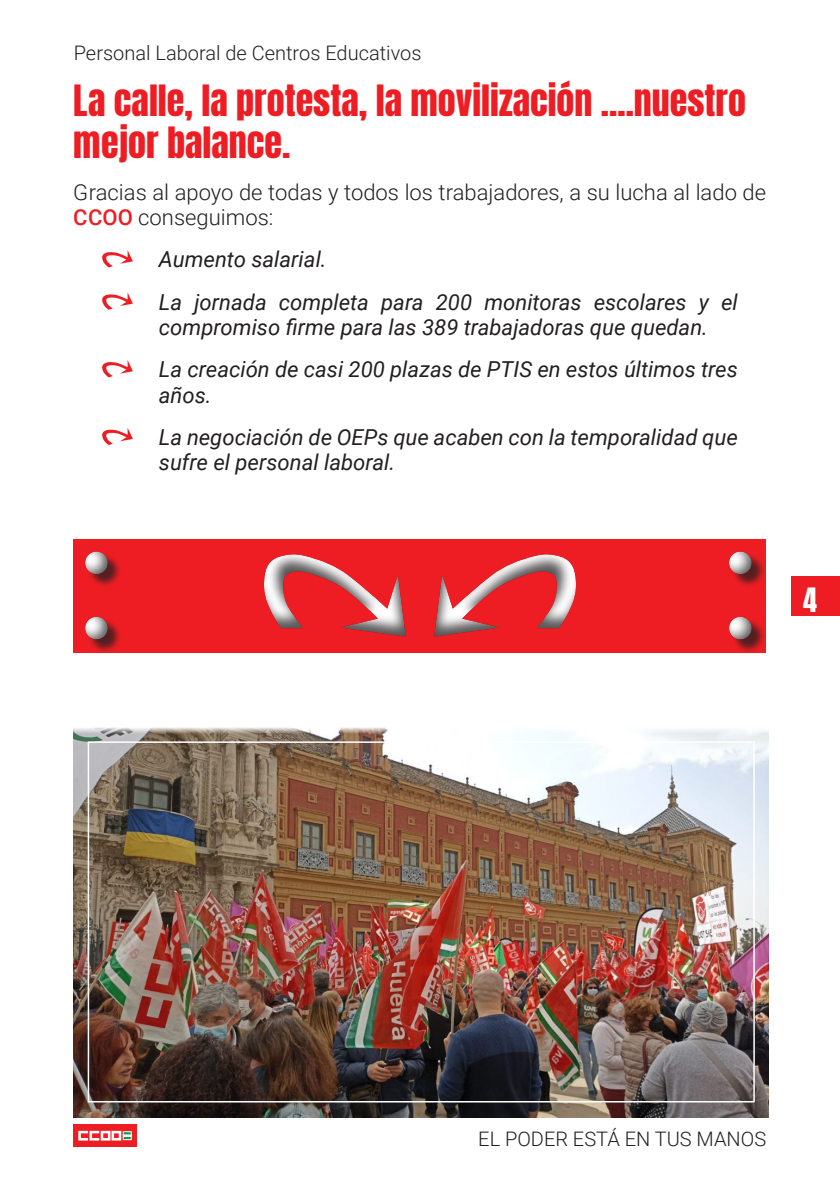
<style>
.page{position:relative;width:840px;height:1191px;background:#fff}
.page>*{position:absolute;margin:0;border:0;box-sizing:border-box;transform-origin:0 0}
.t1{font:36px/41.4px "Anton";color:#ee1d23}
.t2{font:28px "Anton";color:#fff}
.t3{font:italic 22px/42.4px "Roboto";color:#231f20}
.t4{font:300 22px/25.2px "Roboto";color:#231f20}
.t5{font:300 20px "Roboto";color:#231f20}
.s1{font-weight:500;color:#ee1d23}
</style>
<div class="page">
<div style="left:791px;top:575px;width:48px;height:40px;background:#ee1d23"></div>
<div style="left:74px;top:1124px;width:63px;height:23px;background:#ee1d23"></div>
<svg style="left:78px;top:1130px;width:54px;height:10px"></svg>
<img style="left:74px;top:727px;width:694px;height:390px">
<div style="left:88px;top:741px;width:666px;height:361px;border:2px solid #fff"></div>
<svg style="left:102px;top:292px;width:31px;height:18px"></svg>
<svg style="left:102px;top:360px;width:31px;height:17px"></svg>
<svg style="left:102px;top:428px;width:31px;height:17px"></svg>
<svg style="left:102px;top:250px;width:31px;height:17px"></svg>
<div style="left:74px;top:539px;width:691px;height:113px;background:#ee1d23"></div>
<div style="left:262px;top:553px;width:144px;height:84px;background:#231f20;opacity:.75"></div>
<div style="left:433px;top:553px;width:144px;height:84px;background:#231f20;opacity:.75"></div>
<div style="left:87px;top:553px;width:34px;height:35px;background:#231f20;opacity:.75"></div>
<div style="left:85px;top:549px;width:26px;height:26px;background:#231f20;opacity:.75"></div>
<div style="left:87px;top:618px;width:34px;height:35px;background:#231f20;opacity:.75"></div>
<div style="left:85px;top:613px;width:26px;height:28px;background:#231f20;opacity:.75"></div>
<div style="left:730px;top:553px;width:35px;height:35px;background:#231f20;opacity:.75"></div>
<div style="left:726px;top:549px;width:28px;height:26px;background:#231f20;opacity:.75"></div>
<div style="left:730px;top:618px;width:35px;height:35px;background:#231f20;opacity:.75"></div>
<div style="left:726px;top:613px;width:28px;height:28px;background:#231f20;opacity:.75"></div>
<p class="t5" style="left:74px;top:39px;width:349px">Personal Laboral de Centros Educativos</p>
<h1 class="t1" style="left:74px;top:83px;width:673px">La calle, la protesta, la movilización ....nuestro mejor balance.</h1>
<p class="t4" style="left:74px;top:179px;width:693px">Gracias al apoyo de todas y todos los trabajadores, a su lucha al lado de<br><span class="s1">CCOO</span> conseguimos:</p>
<p class="t3" style="left:159px;top:238px;width:580px">Aumento salarial.<br>La jornada completa para 200 monitoras escolares y el</p>
<p class="t3" style="left:159px;top:305px;width:580px">compromiso firme para las 389 trabajadoras que quedan.<br>La creación de casi 200 plazas de PTIS en estos últimos tres</p>
<p class="t3" style="left:159px;top:373px;width:580px">años.<br>La negociación de OEPs que acaben con la temporalidad que</p>
<p class="t3" style="left:159px;top:440px;width:237px">sufre el personal laboral.</p>
<p class="t2" style="left:802px;top:586px;width:15px">4</p>
<p class="t5" style="left:478px;top:1124px;width:289px">EL PODER ESTÁ EN TUS MANOS</p>
</div>
